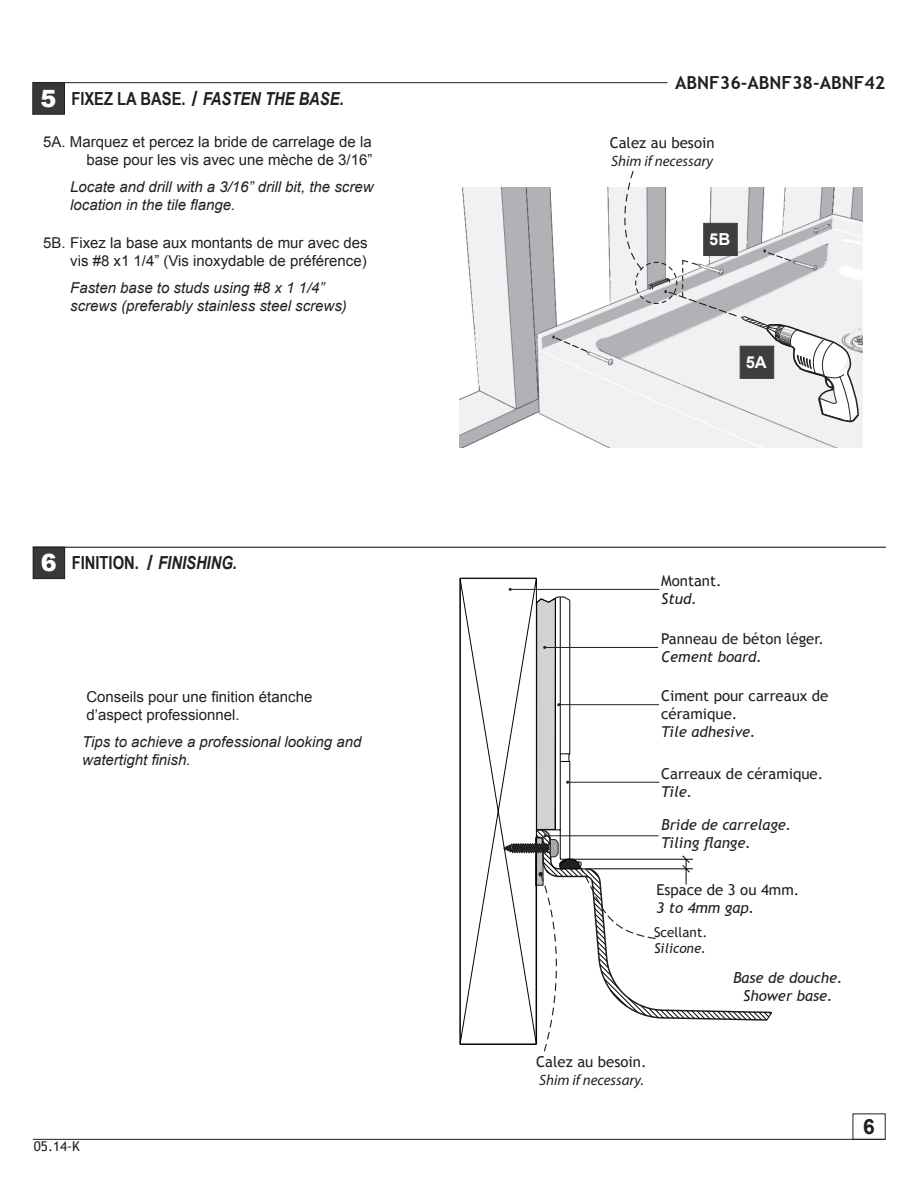
<style>
.page{position:relative;width:918px;height:1188px;background:#fff}
.page>*{position:absolute;margin:0;border:0;box-sizing:border-box;transform-origin:0 0}
.t1{font:900 23.85px "Arial";color:#fff}
.t2{font:700 21px "Arial";color:#231f20}
.t3{font:italic 700 18px "Arial Narrow";color:#231f20}
.t4{font:700 18px "Arial Narrow";color:#231f20}
.t5{font:700 18px "Trebuchet MS";color:#231f20}
.t6{font:700 16.5px "Arial";color:#fff}
.Instructions_Body_Te{font:15px/18px "Arial";color:#231f20;text-align:right}
.Instructions_Body_Te-2{font:italic 15px/18px "Arial";color:#231f20}
.t7{font:15px/18px "Trebuchet MS";color:#231f20}
.t8{font:italic 15px "Trebuchet MS";color:#231f20}
.t9{font:italic 15px "Myriad Pro";color:#231f20}
.t10{font:13.5px "Trebuchet MS";color:#231f20}
.t11{font:italic 13.5px "Trebuchet MS";color:#231f20}
</style>
<div class="page">
<hr style="left:33px;top:1139px;width:852px;height:1px;background:#231f20">
<hr style="left:33px;top:82px;width:634px;height:1px;background:#231f20">
<div style="left:33px;top:83px;width:31px;height:31px;background:#383839"></div>
<div style="left:32px;top:82px;width:33px;height:33px;border:1px solid #231f20"></div>
<hr style="left:459px;top:578px;width:2px;height:466px;background:#040503">
<svg style="left:460px;top:578px;width:311px;height:467px"></svg>
<svg style="left:682px;top:855px;width:8px;height:18px"></svg>
<img style="left:459px;top:188px;width:403px;height:260px">
<svg style="left:552px;top:335px;width:36px;height:18px"></svg>
<svg style="left:620px;top:171px;width:240px;height:252px"></svg>
<hr style="left:559px;top:704px;width:100px;height:1px;background:#231f20">
<hr style="left:568px;top:782px;width:91px;height:1px;background:#231f20">
<hr style="left:545px;top:647px;width:113px;height:1px;background:#231f20">
<hr style="left:510px;top:589px;width:149px;height:1px;background:#231f20">
<hr style="left:545px;top:835px;width:114px;height:1px;background:#231f20">
<svg style="left:504px;top:597px;width:153px;height:455px"></svg>
<div style="left:33px;top:547px;width:32px;height:32px;background:#383839"></div>
<div style="left:33px;top:547px;width:32px;height:32px;border:1px solid #231f20"></div>
<hr style="left:33px;top:547px;width:853px;height:1px;background:#231f20">
<p class="t1" style="left:41px;top:81px;width:17px">5</p>
<p class="t2" style="left:192px;top:85px;width:7px">/</p>
<p class="t4" style="left:71px;top:85px;width:116px">FIXEZ LA BASE.</p>
<p class="t3" style="left:203px;top:85px;width:142px">FASTEN THE BASE.</p>
<p class="Instructions_Body_Te" style="left:43px;top:133px;width:331px">5A. Marquez et percez la bride de carrelage de la base pour les vis avec une mèche de 3/16”</p>
<p class="Instructions_Body_Te-2" style="left:70px;top:178px;width:305px">Locate and drill with a 3/16” drill bit, the screw location in the tile flange.</p>
<p class="Instructions_Body_Te" style="left:43px;top:234px;width:326px">5B. Fixez la base aux montants de mur avec des vis #8 x1 1/4” (Vis inoxydable de préférence)</p>
<p class="Instructions_Body_Te-2" style="left:70px;top:279px;width:278px">Fasten base to studs using #8 x 1 1/4” screws (preferably stainless steel screws)</p>
<p class="t1" style="left:41px;top:546px;width:17px">6</p>
<p class="t4" style="left:72px;top:549px;width:69px">FINITION.</p>
<p class="t2" style="left:147px;top:549px;width:7px">/</p>
<p class="t3" style="left:158px;top:549px;width:80px">FINISHING.</p>
<p class="Instructions_Body_Te" style="left:86px;top:687px;width:227px">Conseils pour une finition étanche</p>
<p class="Instructions_Body_Te" style="left:86px;top:705px;width:155px">d’aspect professionnel.</p>
<p class="Instructions_Body_Te-2" style="left:82px;top:733px;width:281px">Tips to achieve a professional looking and watertight finish.</p>
<p class="t10" style="left:34px;top:1139px;width:47px">05.14-K</p>
<p class="t5" style="left:675px;top:72px;width:212px">ABNF36-ABNF38-ABNF42</p>
<p class="t7" style="left:610px;top:133px;width:106px">Calez au besoin</p>
<p class="t9" style="left:611px;top:151px;width:104px">Shim if necessary</p>
<p class="t6" style="left:709px;top:228px;width:23px">5B</p>
<p class="t6" style="left:746px;top:351px;width:23px">5A</p>
<p class="t7" style="left:661px;top:572px;width:62px">Montant.</p>
<p class="t8" style="left:661px;top:590px;width:37px">Stud.</p>
<p class="t7" style="left:661px;top:630px;width:164px">Panneau de béton léger.</p>
<p class="t8" style="left:661px;top:648px;width:102px">Cement board.</p>
<p class="t7" style="left:661px;top:687px;width:169px">Ciment pour carreaux de céramique.</p>
<p class="t8" style="left:661px;top:723px;width:96px">Tile adhesive.</p>
<p class="t7" style="left:661px;top:765px;width:164px">Carreaux de céramique.</p>
<p class="t8" style="left:661px;top:783px;width:33px">Tile.</p>
<p class="t8" style="left:661px;top:816px;width:132px">Bride de carrelage.</p>
<p class="t8" style="left:661px;top:834px;width:91px">Tiling flange.</p>
<p class="t7" style="left:656px;top:881px;width:144px">Espace de 3 ou 4mm.</p>
<p class="t8" style="left:656px;top:899px;width:99px">3 to 4mm gap.</p>
<p class="t10" style="left:654px;top:924px;width:55px">Scellant.</p>
<p class="t11" style="left:654px;top:940px;width:54px">Silicone.</p>
<p class="t7" style="left:536px;top:1053px;width:112px">Calez au besoin.</p>
<p class="t9" style="left:539px;top:1071px;width:106px">Shim if necessary.</p>
<p class="t8" style="left:733px;top:968px;width:111px">Base de douche.</p>
<p class="t8" style="left:743px;top:986px;width:91px">Shower base.</p>
<h2 class="t2" style="left:863px;top:1113px;width:13px">6</h2>
</div>
